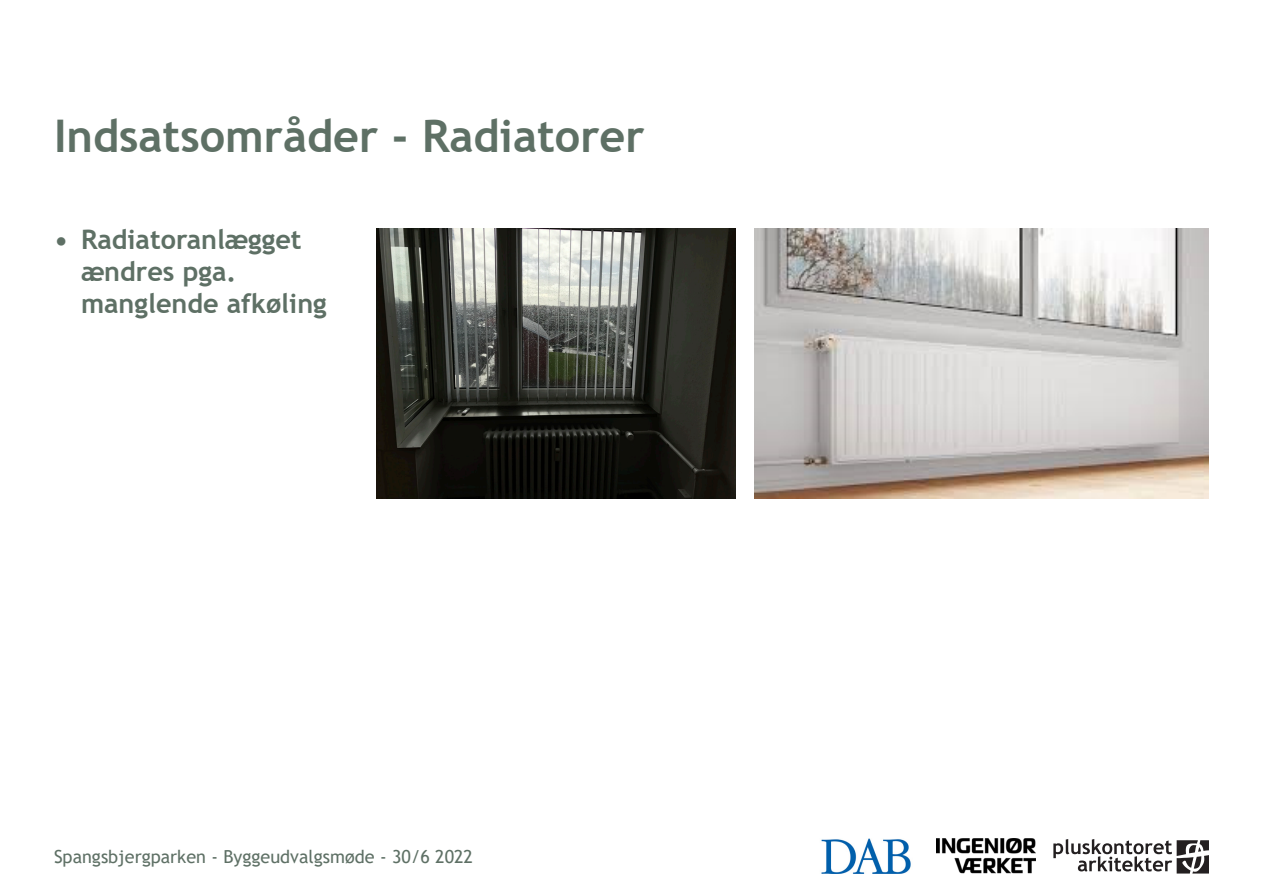
<style>
.page{position:relative;width:1263px;height:893px;background:#fff}
.page>*{position:absolute;margin:0;border:0;box-sizing:border-box;transform-origin:0 0}
.t1{font:700 45px "Trebuchet MS";color:#5e7065}
.t2{font:700 27px/32.4px "Trebuchet MS";color:#5e7065}
.t3{font:18px "Trebuchet MS";color:#5e7065}
</style>
<div class="page">
<svg style="left:1053px;top:839px;width:156px;height:34px"></svg>
<img style="left:936px;top:839px;width:99px;height:34px">
<img style="left:821px;top:839px;width:90px;height:34px">
<img style="left:376px;top:229px;width:359px;height:269px">
<img style="left:754px;top:229px;width:455px;height:269px">
<p class="t1" style="left:54px;top:108px;width:592px">Indsatsområder - Radiatorer</p>
<p class="t2" style="left:81px;top:223px;width:247px;text-indent:-27px">• Radiatoranlægget ændres pga. manglende afkøling</p>
<p class="t3" style="left:54px;top:845px;width:421px">Spangsbjergparken - Byggeudvalgsmøde - 30/6 2022</p>
</div>
